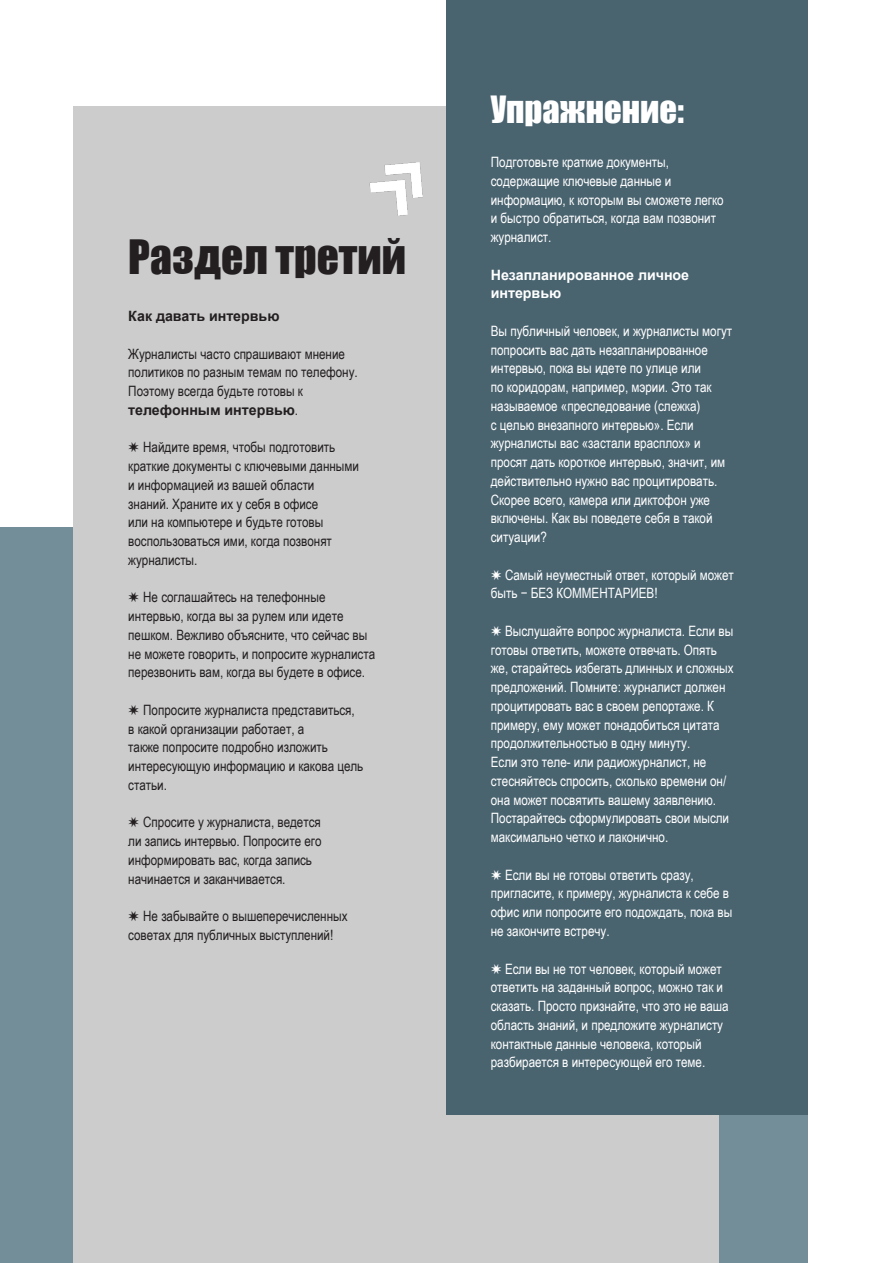
<style>
.page{position:relative;width:893px;height:1263px;background:#fff}
.page>*{position:absolute;margin:0;border:0;box-sizing:border-box;transform-origin:0 0}
.t1{font:43.5px "Impact";color:#231f20}
.t2{font:34.5px "Impact";color:#fff}
.t3{font:14.25px/18.8px "Arial Narrow";color:#fff}
.t4{font:14.25px/18.8px "Arial Narrow";color:#231f20}
.t5{font:700 14.25px/18.8px "Arial";color:#fff}
.t6{font:700 14.25px "Arial";color:#231f20}
.s1{font-family:"Arial";font-weight:700}
</style>
<div class="page">
<div style="left:0;top:527px;width:808px;height:736px;background:#738e99"></div>
<div style="left:73px;top:106px;width:645px;height:1157px;background:#ccc"></div>
<img style="left:369px;top:163px;width:53px;height:53px">
<div style="left:446px;top:0;width:362px;height:1114px;background:#49636f"></div>
<p class="t1" style="left:128px;top:223px;width:279px">Раздел третий</p>
<p class="t6" style="left:128px;top:307px;width:153px">Как давать интервью</p>
<p class="t4" style="left:128px;top:344px;width:231px">Журналисты часто спрашивают мнение политиков по разным темам по телефону.</p>
<p class="t4" style="left:128px;top:381px;width:176px">Поэтому всегда будьте готовы к <span class="s1">телефонным интервью</span>.</p>
<p class="t4" style="left:128px;top:437px;width:232px;text-indent:15px">Найдите время, чтобы подготовить краткие документы с ключевыми данными и информацией из вашей области<br>знаний. Храните их у себя в офисе<br>или на компьютере и будьте готовы воспользоваться ими, когда позвонят журналисты.</p>
<p class="t4" style="left:128px;top:587px;width:248px;text-indent:15px">Не соглашайтесь на телефонные интервью, когда вы за рулем или идете пешком. Вежливо объясните, что сейчас вы не можете говорить, и попросите журналиста перезвонить вам, когда вы будете в офисе.</p>
<p class="t4" style="left:128px;top:700px;width:237px;text-indent:15px">Попросите журналиста представиться, в какой организации работает, а<br>также попросите подробно изложить интересующую информацию и какова цель статьи.</p>
<p class="t4" style="left:128px;top:812px;width:195px;text-indent:15px">Спросите у журналиста, ведется ли запись интервью. Попросите его информировать вас, когда запись начинается и заканчивается.</p>
<p class="t4" style="left:128px;top:906px;width:221px;text-indent:15px">Не забывайте о вышеперечисленных советах для публичных выступлений!</p>
<p class="t2" style="left:491px;top:83px;width:195px">Упражнение:</p>
<p class="t3" style="left:491px;top:152px;width:234px">Подготовьте краткие документы, содержащие ключевые данные и информацию, к которым вы сможете легко и быстро обратиться, когда вам позвонит журналист.</p>
<p class="t5" style="left:491px;top:266px;width:200px">Незапланированное личное интервью</p>
<p class="t3" style="left:491px;top:321px;width:243px">Вы публичный человек, и журналисты могут попросить вас дать незапланированное интервью, пока вы идете по улице или<br>по коридорам, например, мэрии. Это так называемое «преследование (слежка)<br>с целью внезапного интервью». Если журналисты вас «застали врасплох» и просят дать короткое интервью, значит, им действительно нужно вас процитировать.<br>Скорее всего, камера или диктофон уже включены. Как вы поведете себя в такой ситуации?</p>
<p class="t3" style="left:491px;top:565px;width:244px;text-indent:14px">Самый неуместный ответ, который может быть − БЕЗ КОММЕНТАРИЕВ!</p>
<p class="t3" style="left:491px;top:621px;width:244px;text-indent:14px">Выслушайте вопрос журналиста. Если вы готовы ответить, можете отвечать. Опять же, старайтесь избегать длинных и сложных предложений. Помните: журналист должен процитировать вас в своем репортаже. К примеру, ему может понадобиться цитата продолжительностью в одну минуту.<br>Если это теле- или радиожурналист, не стесняйтесь спросить, сколько времени он/ она может посвятить вашему заявлению.<br>Постарайтесь сформулировать свои мысли максимально четко и лаконично.</p>
<p class="t3" style="left:491px;top:865px;width:243px;text-indent:14px">Если вы не готовы ответить сразу, пригласите, к примеру, журналиста к себе в офис или попросите его подождать, пока вы не закончите встречу.</p>
<p class="t3" style="left:491px;top:958px;width:239px;text-indent:14px">Если вы не тот человек, который может ответить на заданный вопрос, можно так и сказать. Просто признайте, что это не ваша область знаний, и предложите журналисту контактные данные человека, который разбирается в интересующей его теме.</p>
</div>
